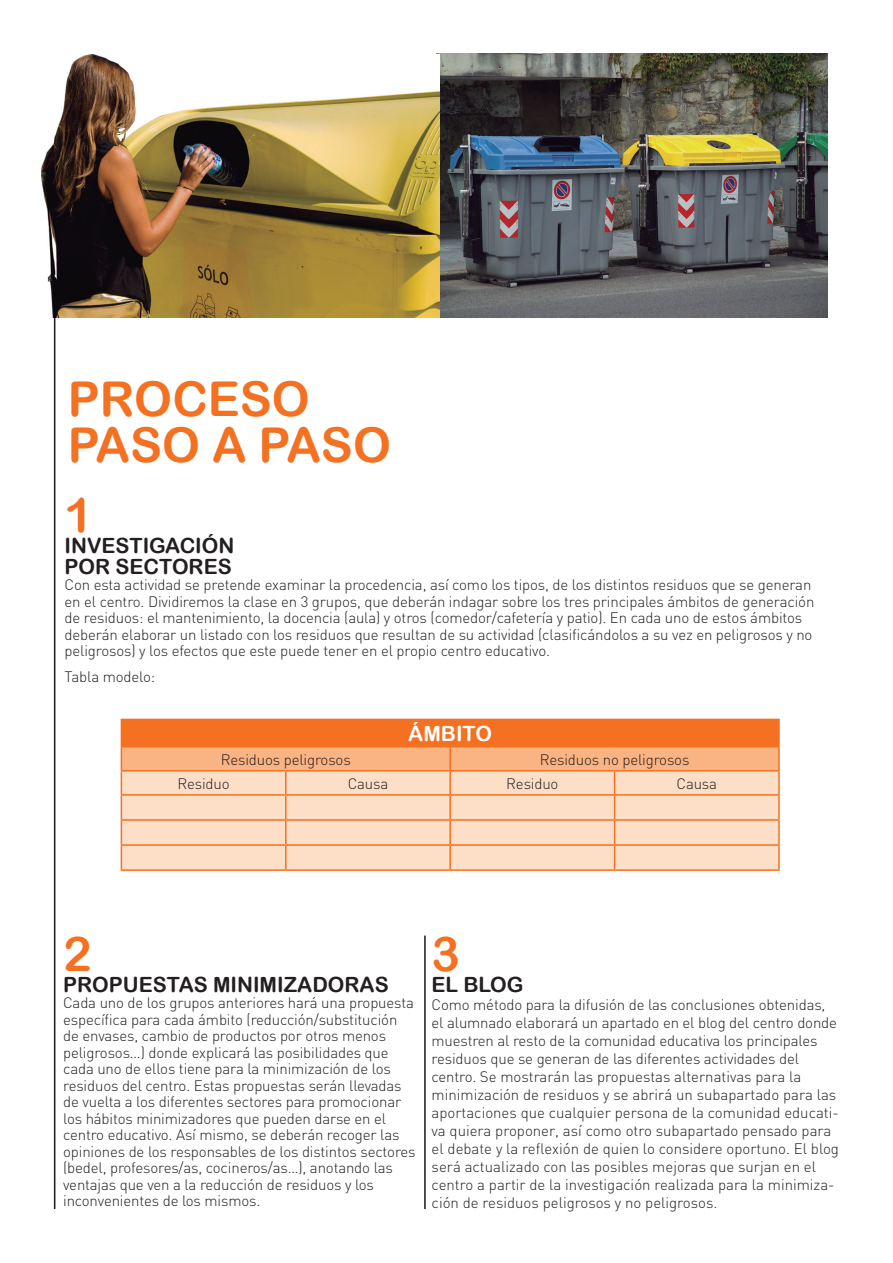
<style>
.page{position:relative;width:893px;height:1263px;background:#fff}
.page>*{position:absolute;margin:0;border:0;box-sizing:border-box;transform-origin:0 0}
.t1{font:48px "Arial Rounded MT Bold";color:#f37121}
.t2{font:21px/21px "Arial Rounded MT Bold";color:#231f20}
.t3{font:21px "Arial Rounded MT Bold";color:#fff}
.t4{font:300 15px/16.5px "DIN";letter-spacing:-.01em;color:#231f20}
</style>
<div class="page">
<img style="left:439px;top:54px;width:388px;height:263px">
<hr style="left:424px;top:935px;width:2px;height:274px;background:#231f20">
<hr style="left:121px;top:719px;width:165px;height:1px;background:#f37121">
<hr style="left:286px;top:719px;width:164px;height:1px;background:#f37121">
<hr style="left:450px;top:719px;width:165px;height:1px;background:#f37121">
<hr style="left:615px;top:719px;width:165px;height:1px;background:#f37121">
<hr style="left:778px;top:720px;width:2px;height:26px;background:#f37121">
<hr style="left:778px;top:747px;width:2px;height:23px;background:#f37121">
<hr style="left:778px;top:771px;width:2px;height:23px;background:#f37121">
<hr style="left:778px;top:796px;width:2px;height:23px;background:#f37121">
<hr style="left:778px;top:821px;width:2px;height:23px;background:#f37121">
<hr style="left:615px;top:844px;width:165px;height:2px;background:#f37121">
<hr style="left:778px;top:846px;width:2px;height:23px;background:#f37121">
<hr style="left:121px;top:869px;width:165px;height:2px;background:#f37121">
<hr style="left:286px;top:869px;width:164px;height:2px;background:#f37121">
<hr style="left:450px;top:869px;width:165px;height:2px;background:#f37121">
<hr style="left:615px;top:869px;width:165px;height:2px;background:#f37121">
<hr style="left:615px;top:746px;width:165px;height:1px;background:#f37121">
<hr style="left:615px;top:770px;width:165px;height:1px;background:#f37121">
<hr style="left:615px;top:794px;width:165px;height:2px;background:#f37121">
<hr style="left:615px;top:819px;width:165px;height:2px;background:#f37121">
<svg style="left:121px;top:720px;width:658px;height:149px;background:#fabe95"></svg>
<hr style="left:54px;top:92px;width:1px;height:1117px;background:#231f20">
<img style="left:41px;top:54px;width:398px;height:263px">
<p class="t1" style="left:68px;top:370px;width:244px">PROCESO</p>
<p class="t1" style="left:68px;top:417px;width:325px">PASO A PASO</p>
<p class="t1" style="left:65px;top:486px;width:30px">1</p>
<p class="t2" style="left:65px;top:535px;width:171px">INVESTIGACIÓN<br>POR SECTORES</p>
<p class="t4" style="left:65px;top:577px;width:751px">Con esta actividad se pretende examinar la procedencia, así como los tipos, de los distintos residuos que se generan en el centro. Dividiremos la clase en 3 grupos, que deberán indagar sobre los tres principales ámbitos de generación de residuos: el mantenimiento, la docencia (aula) y otros (comedor/cafetería y patio). En cada uno de estos ámbitos deberán elaborar un listado con los residuos que resultan de su actividad (clasificándolos a su vez en peligrosos y no peligrosos) y los efectos que este puede tener en el propio centro educativo.</p>
<p class="t4" style="left:65px;top:668px;width:92px">Tabla modelo:</p>
<p class="t3" style="left:408px;top:721px;width:85px">ÁMBITO</p>
<p class="t4" style="left:221px;top:751px;width:131px">Residuos peligrosos</p>
<p class="t4" style="left:540px;top:751px;width:151px">Residuos no peligrosos</p>
<p class="t4" style="left:177px;top:775px;width:54px">Residuo</p>
<p class="t4" style="left:348px;top:775px;width:42px">Causa</p>
<p class="t4" style="left:506px;top:775px;width:54px">Residuo</p>
<p class="t4" style="left:676px;top:775px;width:42px">Causa</p>
<p class="t1" style="left:63px;top:925px;width:30px">2</p>
<p class="t2" style="left:63px;top:973px;width:327px">PROPUESTAS MINIMIZADORAS</p>
<p class="t4" style="left:63px;top:994px;width:354px">Cada uno de los grupos anteriores hará una propuesta específica para cada ámbito (reducción/substitución de envases, cambio de productos por otros menos peligrosos…) donde explicará las posibilidades que cada uno de ellos tiene para la minimización de los residuos del centro. Estas propuestas serán llevadas de vuelta a los diferentes sectores para promocionar los hábitos minimizadores que pueden darse en el centro educativo. Así mismo, se deberán recoger las opiniones de los responsables de los distintos sectores (bedel, profesores/as, cocineros/as…), anotando las ventajas que ven a la reducción de residuos y los inconvenientes de los mismos.</p>
<p class="t1" style="left:432px;top:925px;width:30px">3</p>
<p class="t2" style="left:432px;top:973px;width:93px">EL BLOG</p>
<p class="t4" style="left:432px;top:995px;width:409px;line-height:18px">Como método para la difusión de las conclusiones obtenidas, el alumnado elaborará un apartado en el blog del centro donde muestren al resto de la comunidad educativa los principales residuos que se generan de las diferentes actividades del centro. Se mostrarán las propuestas alternativas para la minimización de residuos y se abrirá un subapartado para las aportaciones que cualquier persona de la comunidad educati&shy;va quiera proponer, así como otro subapartado pensado para el debate y la reflexión de quien lo considere oportuno. El blog será actualizado con las posibles mejoras que surjan en el centro a partir de la investigación realizada para la minimiza&shy;ción de residuos peligrosos y no peligrosos.</p>
</div>
